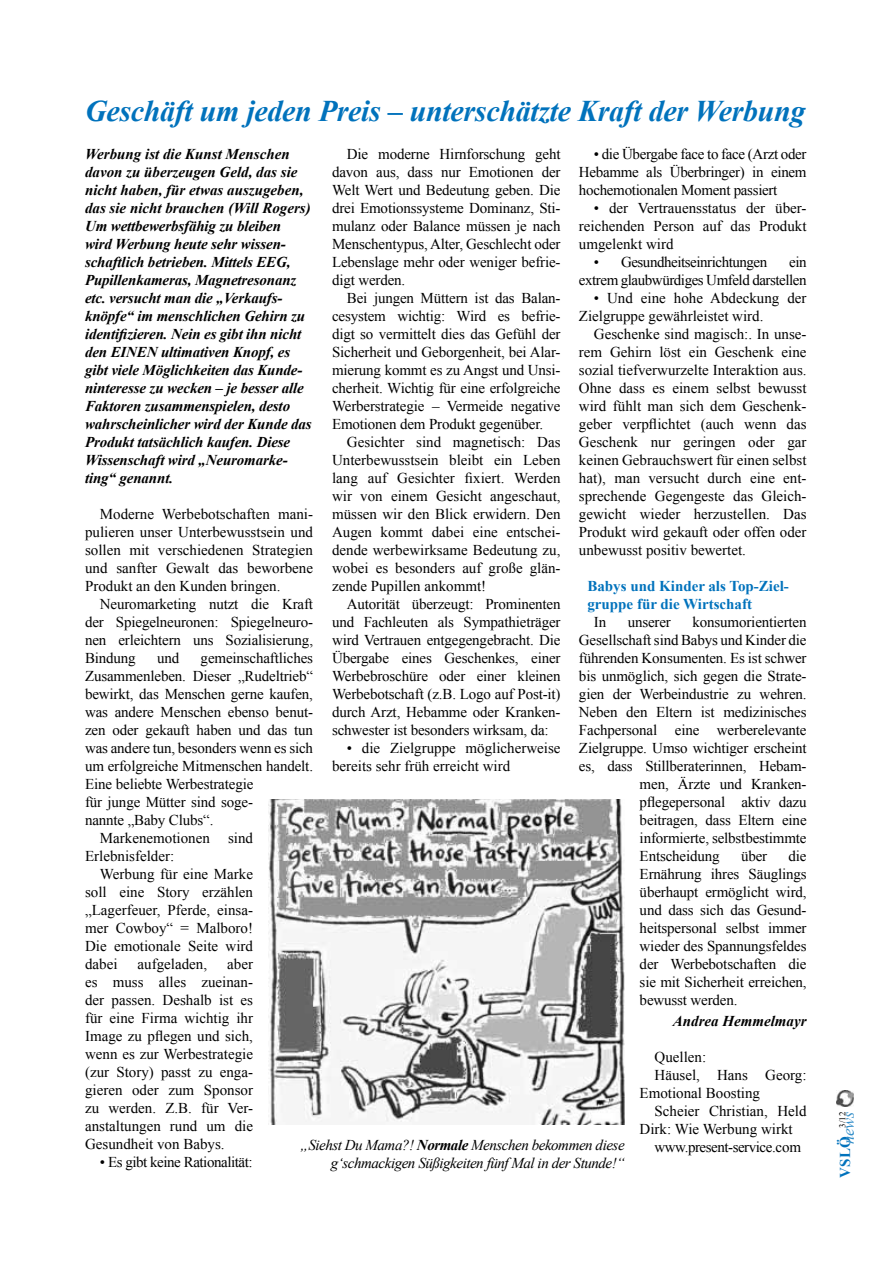
<style>
.page{position:relative;width:893px;height:1263px;background:#fff}
.page>*{position:absolute;margin:0;border:0;box-sizing:border-box;transform-origin:0 0}
.t1{font:italic 700 30px "Times New Roman";letter-spacing:-.01em;color:#0072bc}
.t2{font:15px/18px "Times New Roman";letter-spacing:-.01em;color:#000;text-align:justify}
.t3{font:italic 700 15px/18px "Times New Roman";letter-spacing:-.01em;color:#000}
.t4{font:15px/18px "Times New Roman";letter-spacing:-.03em;color:#000;text-align:right}
.t5{font:italic 15px "Times New Roman";letter-spacing:-.03em;color:#000}
.t6{font:700 15px/18px "Times New Roman";color:#0072bc}
.t7{font:9px "Times New Roman";color:#000}
.s1{font-weight:700}
.s2{font-weight:400;font-style:italic;font-size:16.5px;color:#338ec9}
</style>
<div class="page">
<img style="left:837px;top:1090px;width:16px;height:16px">
<img style="left:268px;top:800px;width:357px;height:324px">
<h1 class="t1" style="left:85px;top:90px;width:722px">Geschäft um jeden Preis – unterschätzte Kraft der Werbung</h1>
<p class="t3" style="left:85px;top:145px;width:228px">Werbung ist die Kunst Menschen davon zu überzeugen Geld, das sie nicht haben, für etwas auszugeben, das sie nicht brauchen (Will Rogers)<br>Um wettbewerbsfähig zu bleiben wird Werbung heute sehr wissen&shy;schaftlich betrieben. Mittels EEG, Pupillenkameras, Magnetresonanz etc. versucht man die „Verkaufs&shy;knöpfe“ im menschlichen Gehirn zu identifizieren. Nein es gibt ihn nicht den EINEN ultimativen Knopf, es gibt viele Möglichkeiten das Kunde&shy;ninteresse zu wecken – je besser alle Faktoren zusammenspielen, desto wahrscheinlicher wird der Kunde das Produkt tatsächlich kaufen. Diese Wissenschaft wird „Neuromarke&shy;ting“ genannt.</p>
<p class="t2" style="left:85px;top:505px;width:230px;text-indent:15px">Moderne Werbebotschaften mani&shy;pulieren unser Unterbewusstsein und sollen mit verschiedenen Strategien und sanfter Gewalt das beworbene Produkt an den Kunden bringen.</p>
<p class="t2" style="left:85px;top:595px;width:230px;text-indent:15px">Neuromarketing nutzt die Kraft der Spiegelneuronen: Spiegelneuro&shy;nen erleichtern uns Sozialisierung, Bindung</p>
<p class="t2" style="left:579px;top:145px;width:229px;text-indent:15px">• die Übergabe face to face (Arzt oder Hebamme als Überbringer) in einem hochemotionalen Moment passiert</p>
<p class="t2" style="left:579px;top:199px;width:229px;text-indent:15px">• der Vertrauensstatus der über&shy;reichenden Person auf das Produkt umgelenkt wird</p>
<p class="t4" style="left:594px;top:253px;width:175px">• Gesundheitseinrichtungen</p>
<p class="t2" style="left:332px;top:145px;width:230px;text-indent:15px">Die moderne Hirnforschung geht davon aus, dass nur Emotionen der Welt Wert und Bedeutung geben. Die drei Emotionssysteme Dominanz, Sti&shy;mulanz oder Balance müssen je nach Menschentypus, Alter, Geschlecht oder Lebenslage mehr oder weniger befrie&shy;digt werden.</p>
<p class="t2" style="left:332px;top:289px;width:230px;text-indent:15px">Bei jungen Müttern ist das Balan&shy;cesystem wichtig: Wird es befrie&shy;digt so vermittelt dies das Gefühl der Sicherheit und Geborgenheit, bei Alar&shy;mierung kommt es zu Angst und Unsi&shy;cherheit. Wichtig für eine erfolgreiche Werberstrategie – Vermeide negative Emotionen dem Produkt gegenüber.</p>
<p class="t2" style="left:332px;top:433px;width:230px;text-indent:15px">Gesichter sind magnetisch: Das Unterbewusstsein bleibt ein Leben lang auf Gesichter fixiert. Werden wir von einem Gesicht angeschaut, müssen wir den Blick erwidern. Den Augen kommt dabei eine entschei&shy;dende werbewirksame Bedeutung zu, wobei es besonders auf große glän&shy;zende Pupillen ankommt!</p>
<p class="t2" style="left:332px;top:595px;width:230px;text-indent:15px">Autorität überzeugt: Prominenten und Fachleuten als Sympathieträger wird Vertrauen entgegengebracht. Die Übergabe eines Geschenkes, einer Werbebroschüre oder einer kleinen Werbebotschaft (z.B. Logo auf Post-it) durch Arzt, Hebamme oder Kranken&shy;schwester ist besonders wirksam, da:</p>
<p class="t2" style="left:332px;top:739px;width:230px;text-indent:15px">• die Zielgruppe möglicherweise bereits sehr früh erreicht wird</p>
<p class="t4" style="left:579px;top:253px;width:229px">ein<br>extrem glaubwürdiges Umfeld darstellen</p>
<p class="t2" style="left:579px;top:289px;width:229px;text-indent:15px">• Und eine hohe Abdeckung der<br>Zielgruppe gewährleistet wird.</p>
<p class="t2" style="left:579px;top:325px;width:229px;text-indent:15px">Geschenke sind magisch:. In unse&shy;rem Gehirn löst ein Geschenk eine sozial tiefverwurzelte Interaktion aus.<br>Ohne dass es einem selbst bewusst wird fühlt man sich dem Geschenk&shy;geber verpflichtet (auch wenn das Geschenk nur geringen oder gar keinen Gebrauchswert für einen selbst hat), man versucht durch eine ent&shy;sprechende Gegengeste das Gleich&shy;gewicht wieder herzustellen. Das Produkt wird gekauft oder offen oder unbewusst positiv bewertet.</p>
<p class="t6" style="left:587px;top:577px;width:203px">Babys und Kinder als Top-Ziel&shy;gruppe für die Wirtschaft</p>
<p class="t2" style="left:594px;top:613px;width:14px">In</p>
<p class="t2" style="left:628px;top:613px;width:45px">unserer</p>
<p class="t2" style="left:692px;top:613px;width:116px">konsumorientierten</p>
<p class="t2" style="left:579px;top:631px;width:229px">Gesellschaft sind Babys und Kinder die</p>
<p class="t2" style="left:579px;top:649px;width:229px">führenden Konsumenten. Es ist schwer</p>
<p class="t2" style="left:579px;top:667px;width:229px">bis unmöglich, sich gegen die Strate-</p>
<p class="t2" style="left:579px;top:685px;width:229px">gien der Werbeindustrie zu wehren.</p>
<p class="t2" style="left:579px;top:703px;width:229px">Neben den Eltern ist medizinisches</p>
<p class="t2" style="left:579px;top:721px;width:229px">Fachpersonal eine werberelevante</p>
<p class="t2" style="left:579px;top:739px;width:229px">Zielgruppe. Umso wichtiger erscheint</p>
<p class="t2" style="left:579px;top:757px;width:229px">es, dass Stillberaterinnen, Hebam-</p>
<p class="t2" style="left:640px;top:775px;width:168px">men, Ärzte und Kranken-</p>
<p class="t2" style="left:640px;top:793px;width:168px">pflegepersonal aktiv dazu</p>
<p class="t2" style="left:640px;top:811px;width:168px">beitragen, dass Eltern eine</p>
<p class="t2" style="left:640px;top:829px;width:168px">informierte, selbstbestimmte</p>
<p class="t2" style="left:640px;top:847px;width:82px">Entscheidung</p>
<p class="t2" style="left:741px;top:847px;width:28px">über</p>
<p class="t2" style="left:157px;top:649px;width:24px">und</p>
<p class="t2" style="left:201px;top:649px;width:114px">gemeinschaftliches</p>
<p class="t2" style="left:85px;top:667px;width:230px">Zusammenleben. Dieser „Rudeltrieb“</p>
<p class="t2" style="left:85px;top:685px;width:229px">bewirkt, das Menschen gerne kaufen,</p>
<p class="t2" style="left:85px;top:703px;width:230px">was andere Menschen ebenso benut-</p>
<p class="t2" style="left:85px;top:721px;width:230px">zen oder gekauft haben und das tun</p>
<p class="t2" style="left:85px;top:739px;width:229px">was andere tun, besonders wenn es sich</p>
<p class="t2" style="left:85px;top:757px;width:230px">um erfolgreiche Mitmenschen handelt.</p>
<p class="t2" style="left:85px;top:775px;width:170px">Eine beliebte Werbestrategie</p>
<p class="t2" style="left:85px;top:793px;width:169px">für junge Mütter sind soge-</p>
<p class="t2" style="left:85px;top:811px;width:130px">nannte „Baby Clubs“.</p>
<p class="t2" style="left:100px;top:829px;width:155px">Markenemotionen sind</p>
<p class="t2" style="left:85px;top:847px;width:91px">Erlebnisfelder:</p>
<p class="t2" style="left:100px;top:865px;width:155px">Werbung für eine Marke</p>
<p class="t2" style="left:85px;top:883px;width:170px">soll eine Story erzählen</p>
<p class="t2" style="left:85px;top:901px;width:170px">„Lagerfeuer, Pferde, einsa-</p>
<p class="t2" style="left:85px;top:919px;width:169px">mer Cowboy“ = Malboro!</p>
<p class="t2" style="left:85px;top:937px;width:169px">Die emotionale Seite wird</p>
<p class="t2" style="left:85px;top:955px;width:34px">dabei</p>
<p class="t2" style="left:138px;top:955px;width:71px">aufgeladen,</p>
<p class="t2" style="left:640px;top:847px;width:168px;text-indent:149px">die Ernährung ihres Säuglings überhaupt ermöglicht wird, und dass sich das Gesund&shy;heitspersonal selbst immer wieder des Spannungsfeldes der Werbebotschaften die sie mit Sicherheit erreichen, bewusst werden.</p>
<p class="t3" style="left:673px;top:1012px;width:135px">Andrea Hemmelmayr</p>
<p class="t2" style="left:654px;top:1048px;width:53px">Quellen:</p>
<p class="t2" style="left:654px;top:1066px;width:154px">Häusel, Hans Georg:</p>
<p class="t2" style="left:640px;top:1084px;width:122px">Emotional Boosting</p>
<p class="t2" style="left:654px;top:1102px;width:154px">Scheier Christian, Held</p>
<p class="t2" style="left:640px;top:1120px;width:155px">Dirk: Wie Werbung wirkt</p>
<p class="t2" style="left:85px;top:955px;width:170px;text-indent:142px">aber es muss alles zueinan&shy;der passen. Deshalb ist es für eine Firma wichtig ihr Image zu pflegen und sich, wenn es zur Werbestrategie (zur Story) passt zu enga&shy;gieren oder zum Sponsor zu werden. Z.B. für Ver&shy;anstaltungen rund um die Gesundheit von Babys.</p>
<p class="t4" style="left:100px;top:1153px;width:154px">• Es gibt keine Rationalität:</p>
<p class="t5" style="left:300px;top:1135px;width:326px">„Siehst Du Mama?! <span class="s1">Normale</span> Menschen bekommen diese</p>
<p class="t4" style="left:654px;top:1138px;width:148px">www.present-service.com</p>
<p class="t5" style="left:331px;top:1153px;width:295px">g‘schmackigen Süßigkeiten fünf Mal in der Stunde!“</p>
<p class="t6" style="left:836px;top:1177px;width:68px;rotate:-90deg">VSLÖ<span class="s2">news</span></p>
<p class="t7" style="left:836px;top:1128px;width:18px;rotate:-90deg">3/12</p>
</div>
